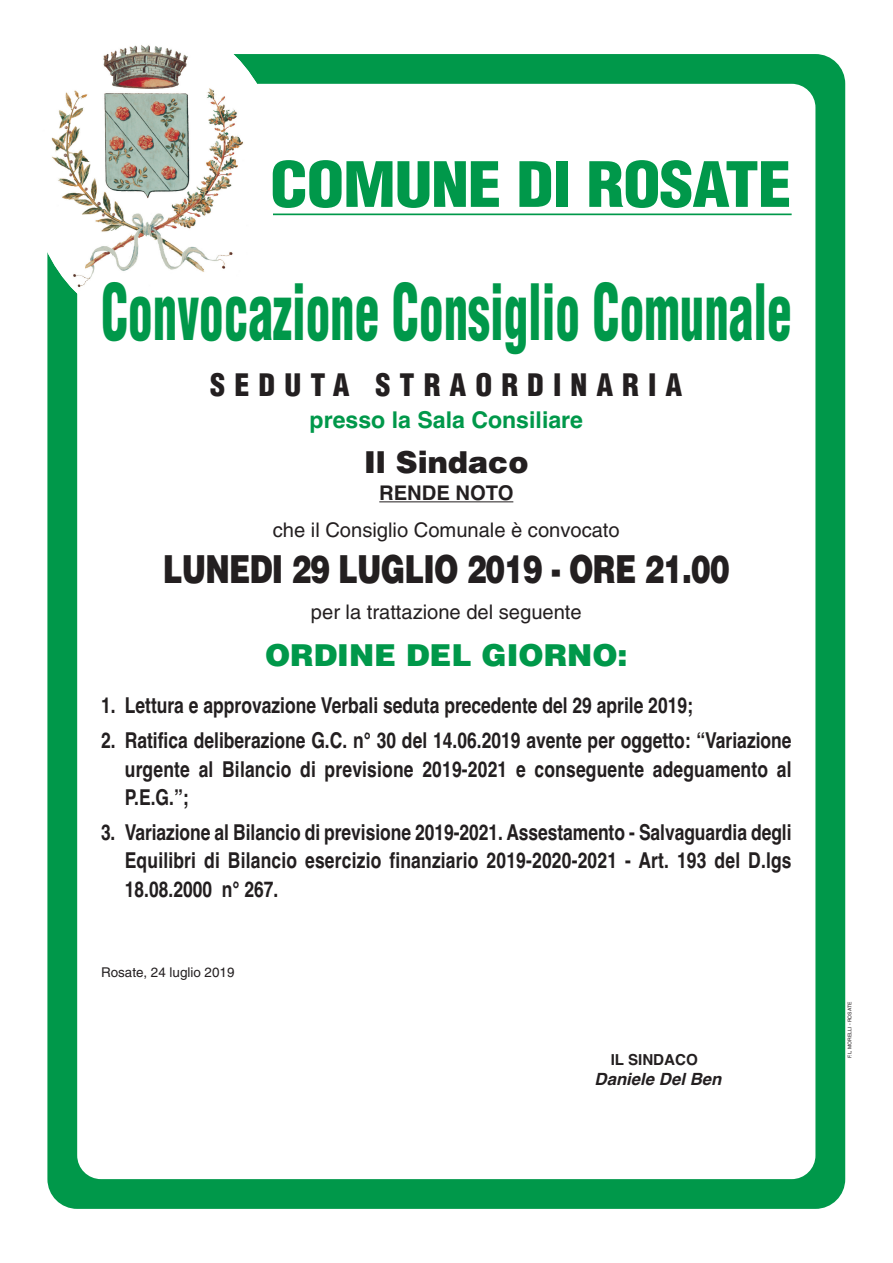
<style>
.page{position:relative;width:893px;height:1263px;background:#fff}
.page>*{position:absolute;margin:0;border:0;box-sizing:border-box;transform-origin:0 0}
.t1{font:900 condensed 75.6px "Helvetica";color:#00984a;scale:.65 1}
.t2{font:900 condensed 60.9px "Helvetica";letter-spacing:-.015em;color:#00984a;scale:1.11 1}
.t3{font:900 38.7px "Helvetica";letter-spacing:-.025em;color:#231f20;scale:.76 1}
.t4{font:900 condensed 30.3px "Helvetica";letter-spacing:.3em;color:#231f20}
.t5{font:900 30.3px "Helvetica";color:#00984a}
.t6{font:900 30.3px "Helvetica";color:#231f20}
.t7{font:700 23.1px "Helvetica";color:#00984a}
.t8{font:700 21.9px/28.5px "Helvetica";letter-spacing:.01em;color:#231f20;text-align:justify;scale:.8 1}
.t9{font:20.1px "Helvetica";color:#231f20}
.t10{font:700 20.1px "Helvetica";color:#231f20}
.t11{font:italic 700 16.8px "Helvetica";color:#231f20}
.t12{font:700 15.15px "Helvetica";color:#231f20}
.t13{font:13.5px "Helvetica";color:#231f20}
.t14{font:5.1px "Helvetica";color:#231f20}
</style>
<div class="page">
<div style="left:47px;top:54px;width:798px;height:1155px;background:#00984a;border-radius:30px"></div>
<div style="left:77px;top:84px;width:738px;height:1095px;background:#fff;border-radius:24px"></div>
<img style="left:47px;top:45px;width:226px;height:282px">
<hr style="left:273px;top:214px;width:519px;height:1px;background:#00984a">
<hr style="left:379px;top:501px;width:134px;height:1px;background:#231f20">
<h2 class="t2" style="left:270px;top:161px;width:471px">COMUNE DI ROSATE</h2>
<h1 class="t1" style="left:101px;top:283px;width:1064px">Convocazione Consiglio Comunale</h1>
<h3 class="t4" style="left:210px;top:373px;width:474px">SEDUTA STRAORDINARIA</h3>
<p class="t7" style="left:310px;top:411px;width:275px">presso la Sala Consiliare</p>
<h3 class="t6" style="left:364px;top:452px;width:166px">Il Sindaco</h3>
<p class="t10" style="left:379px;top:486px;width:136px">RENDE NOTO</p>
<p class="t9" style="left:273px;top:522px;width:348px">che il Consiglio Comunale è convocato</p>
<h3 class="t3" style="left:163px;top:555px;width:747px">LUNEDI 29 LUGLIO 2019 - ORE 21.00</h3>
<p class="t9" style="left:311px;top:605px;width:272px">per la trattazione del seguente</p>
<h3 class="t5" style="left:265px;top:644px;width:364px">ORDINE DEL GIORNO:</h3>
<p class="t8" style="left:101px;top:694px;width:741px">1. Lettura e approvazione Verbali seduta precedente del 29 aprile 2019;</p>
<p class="t8" style="left:125px;top:728px;width:835px;text-indent:-24px">2. Ratifica deliberazione G.C. n° 30 del 14.06.2019 avente per oggetto: “Variazione urgente al Bilancio di previsione 2019-2021 e conseguente adeguamento al P.E.G.”;</p>
<p class="t8" style="left:125px;top:820px;width:835px;text-indent:-24px">3. Variazione al Bilancio di previsione 2019-2021. Assestamento - Salvaguardia degli Equilibri di Bilancio esercizio finanziario 2019-2020-2021 - Art. 193 del D.lgs 18.08.2000 n° 267.</p>
<p class="t13" style="left:101px;top:967px;width:135px">Rosate, 24 luglio 2019</p>
<p class="t12" style="left:611px;top:1054px;width:89px">IL SINDACO</p>
<p class="t11" style="left:594px;top:1073px;width:128px">Daniele Del Ben</p>
<p class="t14" style="left:848px;top:1058px;width:58px;rotate:-90deg">F.L. MORELLI - ROSATE</p>
</div>
